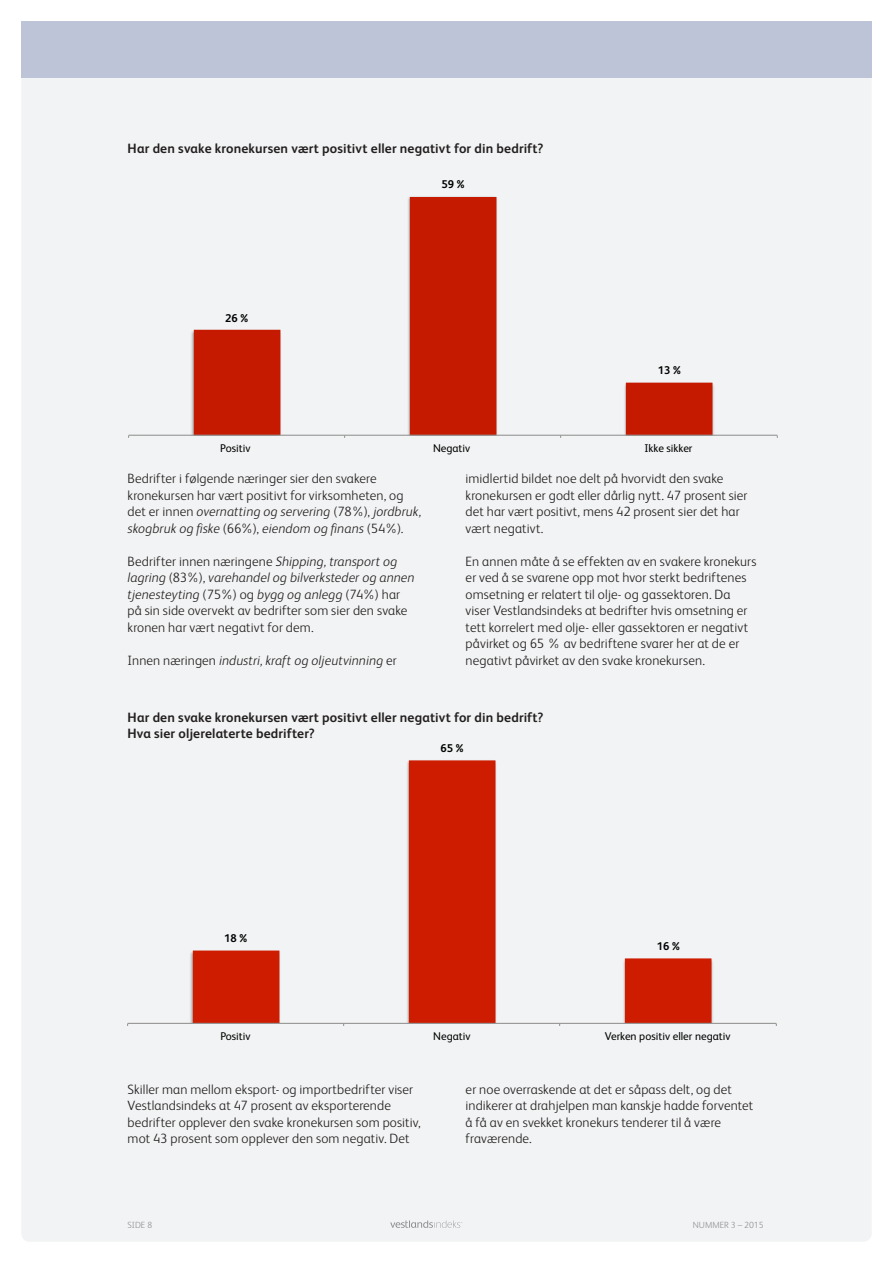
<style>
.page{position:relative;width:893px;height:1263px;background:#fff}
.page>*{position:absolute;margin:0;border:0;box-sizing:border-box;transform-origin:0 0}
.Brødtekst{font:300 13.5px/16.5px "FS Albert";letter-spacing:.01em;color:#231f20}
.Graftittel{font:700 13.5px/16.2px "FS Albert";letter-spacing:.01em;color:#231f20}
.Brødtekst-2{font:italic 300 13.5px "FS Albert";letter-spacing:.005em;color:#231f20}
.t1{font:11.25px "FS Albert";color:#000}
.t2{font:700 11.25px "FS Albert";color:#000}
.t3{font:300 9px "FS Albert";color:#939598}
.s1{font-style:italic}
.s2{font-style:normal}
</style>
<div class="page">
<div style="left:21px;top:21px;width:851px;height:1221px;background:#f2f3f4;border-radius:9px"></div>
<div style="left:22px;top:21px;width:852px;height:59px;background:#231f20;opacity:.25"></div>
<div style="left:21px;top:21px;width:851px;height:56px;background:#bec4d7"></div>
<svg style="left:193px;top:760px;width:518px;height:263px"></svg>
<hr style="left:128px;top:1023px;width:648px;height:1px;background:#979797">
<svg style="left:194px;top:197px;width:518px;height:238px"></svg>
<hr style="left:129px;top:435px;width:648px;height:1px;background:#979797">
<svg style="left:390px;top:1220px;width:72px;height:8px"></svg>
<p class="Graftittel" style="left:128px;top:140px;width:417px">Har den svake kronekursen vært positivt eller negativt for din bedrift?</p>
<p class="t2" style="left:225px;top:310px;width:25px">26 %</p>
<p class="t2" style="left:441px;top:177px;width:25px">59 %</p>
<p class="t2" style="left:658px;top:363px;width:25px">13 %</p>
<p class="t1" style="left:220px;top:441px;width:32px">Positiv</p>
<p class="t1" style="left:433px;top:441px;width:39px">Negativ</p>
<p class="t1" style="left:644px;top:441px;width:50px">Ikke sikker</p>
<p class="Brødtekst" style="left:128px;top:469px;width:295px">Bedrifter i følgende næringer sier den svakere kronekursen har vært positivt for virksomheten, og det er innen <span class="s1">overnatting og servering</span> (78%), <span class="s1">jordbruk, skogbruk og fiske</span> (66%), <span class="s1">eiendom og finans</span> (54%).</p>
<p class="Brødtekst" style="left:128px;top:552px;width:289px">Bedrifter innen næringene <span class="s1">Shipping, transport og lagring</span> (83%), <span class="s1">varehandel og bilverksteder og annen tjenesteyting</span> (75%) og <span class="s1">bygg og anlegg</span> (74%) har på sin side overvekt av bedrifter som sier den svake kronen har vært negativt for dem.</p>
<p class="Brødtekst-2" style="left:128px;top:651px;width:271px"><span class="s2">Innen næringen</span> industri, kraft og oljeutvinning <span class="s2">er</span></p>
<p class="Brødtekst" style="left:466px;top:469px;width:283px">imidlertid bildet noe delt på hvorvidt den svake kronekursen er godt eller dårlig nytt. 47 prosent sier det har vært positivt, mens 42 prosent sier det har vært negativt.</p>
<p class="Brødtekst" style="left:466px;top:552px;width:292px">En annen måte å se effekten av en svakere kronekurs er ved å se svarene opp mot hvor sterkt bedriftenes omsetning er relatert til olje- og gassektoren. Da viser Vestlandsindeks at bedrifter hvis omsetning er tett korrelert med olje- eller gassektoren er negativt påvirket og 65 % av bedriftene svarer her at de er negativt påvirket av den svake kronekursen.</p>
<p class="Graftittel" style="left:128px;top:708px;width:417px">Har den svake kronekursen vært positivt eller negativt for din bedrift?<br>Hva sier oljerelaterte bedrifter?</p>
<p class="t2" style="left:224px;top:931px;width:25px">18 %</p>
<p class="t2" style="left:440px;top:740px;width:25px">65 %</p>
<p class="t2" style="left:657px;top:939px;width:25px">16 %</p>
<p class="t1" style="left:220px;top:1029px;width:32px">Positiv</p>
<p class="t1" style="left:433px;top:1029px;width:39px">Negativ</p>
<p class="t1" style="left:605px;top:1029px;width:127px">Verken positiv eller negativ</p>
<p class="Brødtekst" style="left:128px;top:1080px;width:295px">Skiller man mellom eksport- og importbedrifter viser Vestlandsindeks at 47 prosent av eksporterende bedrifter opplever den svake kronekursen som positiv, mot 43 prosent som opplever den som negativ. Det</p>
<p class="Brødtekst" style="left:466px;top:1080px;width:289px">er noe overraskende at det er såpass delt, og det indikerer at drahjelpen man kanskje hadde forventet å få av en svekket kronekurs tenderer til å være fraværende.</p>
<p class="t3" style="left:128px;top:1219px;width:26px">SIDE 8</p>
<p class="t3" style="left:693px;top:1219px;width:72px">NUMMER 3 – 2015</p>
</div>
